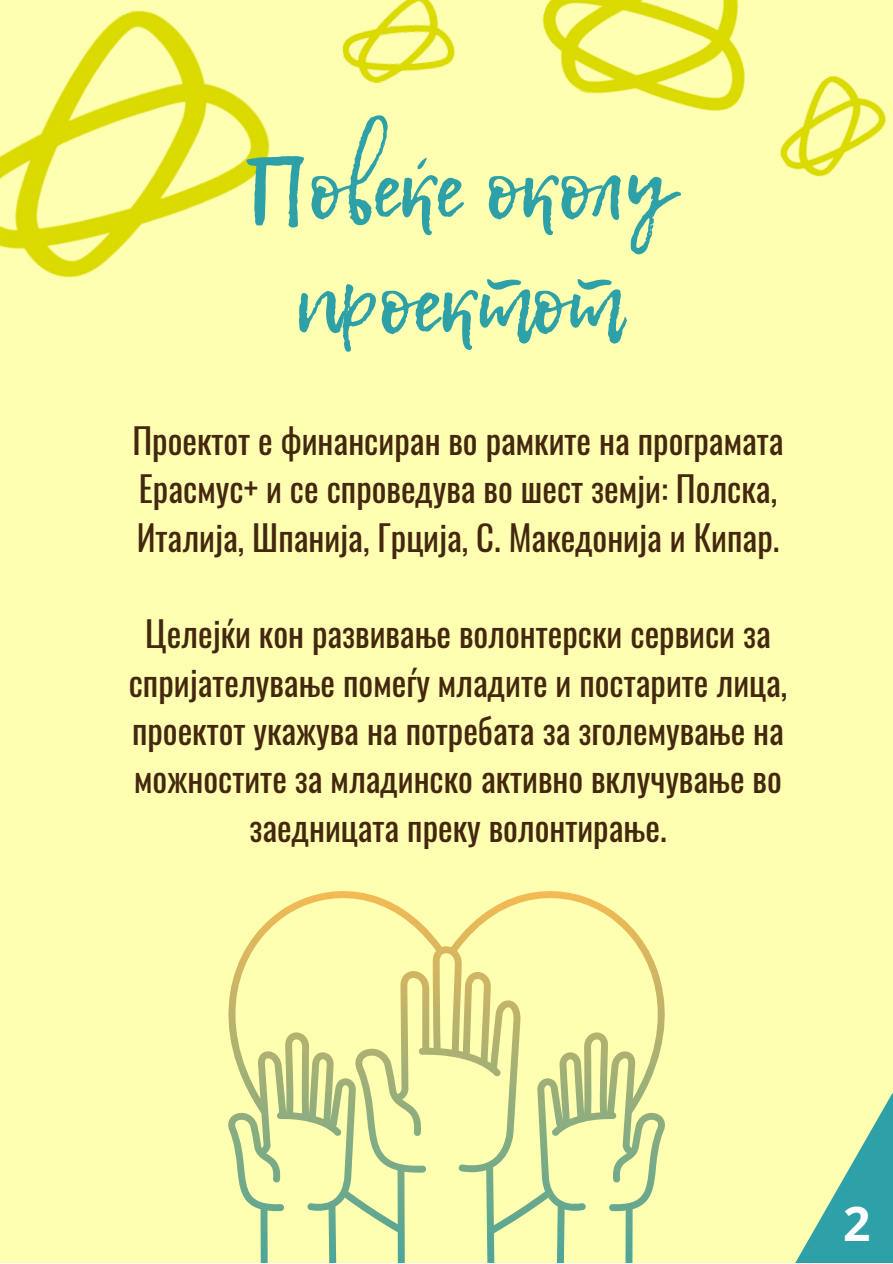
<style>
.page{position:relative;width:893px;height:1264px;background:#fff}
.page>*{position:absolute;margin:0;border:0;box-sizing:border-box;transform-origin:0 0}
.t1{font:82.5px/114.6px "Lemon Tuesday";color:#2da1a7;text-align:center}
.t2{font:700 48px "Open Sans";color:#fff}
.t3{font:34.65px/48.3px "Oswald";color:#43270f}
</style>
<div class="page">
<div style="left:0;top:0;width:892px;height:1262px;background:#ffffb2"></div>
<img style="left:0;top:10px;width:270px;height:268px">
<img style="left:542px;top:0;width:203px;height:111px">
<img style="left:780px;top:75px;width:106px;height:102px">
<img style="left:342px;top:0;width:113px;height:84px">
<svg style="left:796px;top:1094px;width:96px;height:168px"></svg>
<svg style="left:228px;top:891px;width:437px;height:371px"></svg>
<h1 class="t1" style="left:246px;top:131px;width:426px">Повеќе околу проектот</h1>
<p class="t3" style="left:132px;top:415px;width:652px">Проектот е финансиран во рамките на програмата<br>Ерасмус+ и се спроведува во шест земји: Полска,<br>Италија, Шпанија, Грција, С. Македонија и Кипар.</p>
<p class="t3" style="left:129px;top:608px;width:660px;text-align:center">Целејќи кон развивање волонтерски сервиси за спријателување помеѓу младите и постарите лица, проектот укажува на потребата за зголемување на можностите за младинско активно вклучување во заедницата преку волонтирање.</p>
<h2 class="t2" style="left:843px;top:1189px;width:29px">2</h2>
</div>
